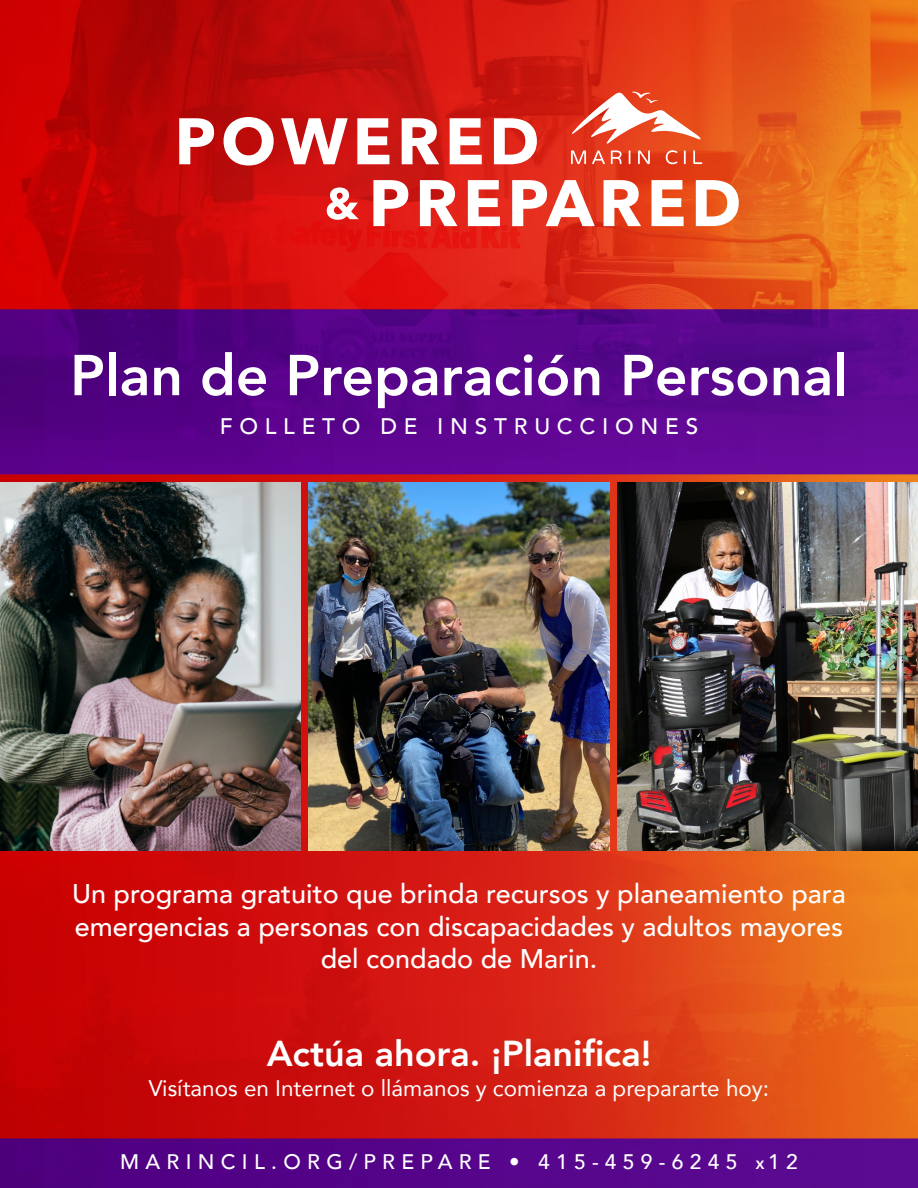
<style>
.page{position:relative;width:918px;height:1188px;background:#fff}
.page>*{position:absolute;margin:0;border:0;box-sizing:border-box;transform-origin:0 0}
.t1{font:800 57px "Avenir";color:#fff}
.t2{font:800 36px "Avenir";color:#fff}
.t3{font:500 27px/32.4px "Avenir";color:#fff;text-align:center}
.t4{font:22.5px "Avenir";color:#fff}
.t5{font:500 22.5px "Avenir";letter-spacing:.3em;color:#fff}
.t6{font:500 21px "Avenir";letter-spacing:.3em;color:#fff}
.s1{font-weight:900;font-size:12px}
</style>
<div class="page">
<img style="left:0;top:0;width:918px;height:1188px">
<img style="left:617px;top:482px;width:301px;height:368px">
<img style="left:309px;top:482px;width:300px;height:368px">
<img style="left:0;top:482px;width:301px;height:368px">
<svg style="left:179px;top:118px;width:35px;height:46px"></svg>
<svg style="left:224px;top:117px;width:50px;height:49px"></svg>
<svg style="left:281px;top:118px;width:67px;height:46px"></svg>
<svg style="left:357px;top:118px;width:32px;height:46px"></svg>
<svg style="left:402px;top:118px;width:37px;height:46px"></svg>
<svg style="left:450px;top:118px;width:32px;height:46px"></svg>
<svg style="left:494px;top:118px;width:43px;height:46px"></svg>
<svg style="left:571px;top:150px;width:15px;height:14px"></svg>
<svg style="left:592px;top:150px;width:13px;height:14px"></svg>
<svg style="left:611px;top:150px;width:11px;height:14px"></svg>
<svg style="left:629px;top:150px;width:1px;height:14px"></svg>
<svg style="left:638px;top:150px;width:12px;height:14px"></svg>
<svg style="left:666px;top:150px;width:11px;height:14px"></svg>
<svg style="left:684px;top:150px;width:2px;height:14px"></svg>
<svg style="left:693px;top:150px;width:9px;height:14px"></svg>
<svg style="left:572px;top:91px;width:129px;height:53px"></svg>
<svg style="left:604px;top:180px;width:37px;height:46px"></svg>
<svg style="left:651px;top:180px;width:33px;height:46px"></svg>
<svg style="left:696px;top:180px;width:43px;height:46px"></svg>
<svg style="left:373px;top:180px;width:35px;height:46px"></svg>
<svg style="left:420px;top:180px;width:38px;height:46px"></svg>
<svg style="left:468px;top:180px;width:32px;height:46px"></svg>
<svg style="left:512px;top:180px;width:83px;height:46px"></svg>
<svg style="left:327px;top:187px;width:32px;height:33px"></svg>
<h1 class="t1" style="left:70px;top:331px;width:779px">Plan de Preparación Personal</h1>
<p class="t5" style="left:220px;top:407px;width:480px">FOLLETO DE INSTRUCCIONES</p>
<p class="t3" style="left:72px;top:876px;width:775px">Un programa gratuito que brinda recursos y planeamiento para emergencias a personas con discapacidades y adultos mayores del condado de Marin.</p>
<h2 class="t2" style="left:267px;top:1026px;width:386px">Actúa ahora. ¡Planifica!</h2>
<p class="t4" style="left:149px;top:1070px;width:622px">Visítanos en Internet o llámanos y comienza a prepararte hoy:</p>
<p class="t6" style="left:120px;top:1144px;width:679px">MARINCIL.ORG/PREPARE • 415-459-6245 <span class="s1">X</span>12</p>
</div>
